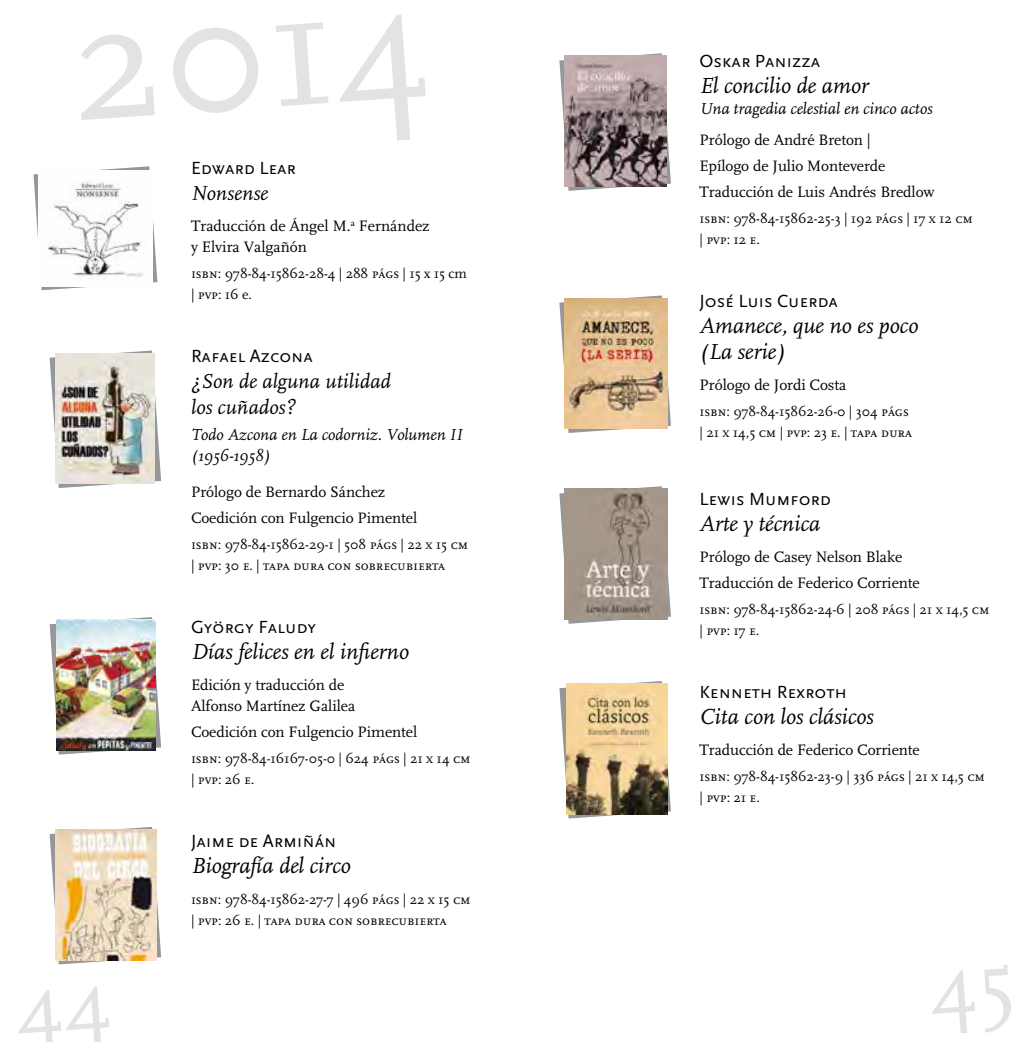
<style>
.page{position:relative;width:1032px;height:1042px;background:#fff}
.page>*{position:absolute;margin:0;border:0;box-sizing:border-box;transform-origin:0 0}
.t1{font:175px "FF Scala";color:#e2e3e4}
.t2{font:italic 22.75px/25.9px "FF Scala";letter-spacing:-.005em;color:#000}
.t3{font:italic 21px/25.9px "FF Scala";color:#000}
.t4{font:18.38px "Scala Sans Caps";letter-spacing:-.005em;color:#000}
.t5{font:italic 16.62px/21px "FF Scala";letter-spacing:-.005em;color:#000}
.t6{font:15.75px/25.9px "FF Scala";letter-spacing:-.005em;color:#000}
.t7{font:14px/21px "FF Scala Caps";letter-spacing:-.005em;color:#000}
.t8{font:14px/21px "FF Scala";letter-spacing:-.005em;color:#000}
.s1{font-family:"FF Scala Caps"}
</style>
<div class="page">
<svg style="left:33px;top:166px;width:124px;height:124px"></svg>
<img style="left:38px;top:170px;width:114px;height:116px">
<svg style="left:50px;top:350px;width:111px;height:138px"></svg>
<img style="left:55px;top:353px;width:100px;height:131px">
<svg style="left:50px;top:617px;width:111px;height:137px"></svg>
<img style="left:56px;top:620px;width:100px;height:130px">
<svg style="left:50px;top:827px;width:111px;height:137px"></svg>
<img style="left:56px;top:829px;width:100px;height:131px">
<svg style="left:559px;top:53px;width:112px;height:138px"></svg>
<img style="left:565px;top:56px;width:101px;height:131px">
<svg style="left:559px;top:295px;width:112px;height:138px"></svg>
<img style="left:565px;top:298px;width:102px;height:131px">
<svg style="left:559px;top:486px;width:112px;height:138px"></svg>
<img style="left:565px;top:489px;width:102px;height:130px">
<svg style="left:559px;top:681px;width:112px;height:137px"></svg>
<img style="left:566px;top:683px;width:101px;height:131px">
<h1 class="t1" style="left:63px;top:-31px;width:363px;rotate:-4deg">2014</h1>
<h3 class="t4" style="left:191px;top:158px;width:107px">Edward Lear</h3>
<h3 class="t3" style="left:191px;top:181px;width:79px">Nonsense</h3>
<p class="t6" style="left:191px;top:216px;width:240px;line-height:21px">Traducción de Ángel M.<sup>a</sup> Fernández y Elvira Valgañón</p>
<p class="t8" style="left:191px;top:263px;width:277px"><span class="s1">isbn</span>: 978-84-15862-28-4 | 288 <span class="s1">págs</span> | 15 x 15 cm | <span class="s1">pvp</span>: 16 e.</p>
<h3 class="t4" style="left:191px;top:346px;width:123px">Rafael Azcona</h3>
<h3 class="t3" style="left:191px;top:369px;width:201px">¿Son de alguna utilidad los cuñados?</h3>
<p class="t5" style="left:191px;top:425px;width:273px">Todo Azcona en La codorniz. Volumen II (1956-1958)</p>
<p class="t6" style="left:191px;top:479px;width:228px">Prólogo de Bernardo Sánchez<br>Coedición con Fulgencio Pimentel</p>
<p class="t7" style="left:191px;top:534px;width:279px">isbn: 978-84-15862-29-1 | 508 págs | 22 x 15 cm | pvp: 30 e. | tapa dura con sobrecubierta</p>
<h3 class="t4" style="left:191px;top:617px;width:127px">György Faludy</h3>
<h2 class="t2" style="left:191px;top:639px;width:219px">Días felices en el infierno</h2>
<p class="t6" style="left:191px;top:674px;width:166px;line-height:21px">Edición y traducción de<br>Alfonso Martínez Galilea</p>
<p class="t6" style="left:191px;top:719px;width:228px">Coedición con Fulgencio Pimentel</p>
<p class="t7" style="left:191px;top:748px;width:281px">isbn: 978-84-16167-05-0 | 624 págs | 21 x 14 cm | pvp: 26 e.</p>
<h3 class="t4" style="left:191px;top:831px;width:147px">Jaime de Armiñán</h3>
<h2 class="t2" style="left:191px;top:853px;width:161px">Biografía del circo</h2>
<p class="t7" style="left:191px;top:889px;width:281px">isbn: 978-84-15862-27-7 | 496 págs | 22 x 15 cm | pvp: 26 e. | tapa dura con sobrecubierta</p>
<h3 class="t4" style="left:699px;top:51px;width:122px">Oskar Panizza</h3>
<h2 class="t2" style="left:699px;top:73px;width:171px">El concilio de amor</h2>
<p class="t5" style="left:699px;top:99px;width:234px">Una tragedia celestial en cinco actos</p>
<p class="t6" style="left:699px;top:127px;width:237px">Prólogo de André Breton |<br>Epílogo de Julio Monteverde<br>Traducción de Luis Andrés Bredlow</p>
<p class="t7" style="left:699px;top:208px;width:275px">isbn: 978-84-15862-25-3 | 192 págs | 17 x 12 cm | pvp: 12 e.</p>
<h3 class="t4" style="left:699px;top:291px;width:140px">José Luis Cuerda</h3>
<h2 class="t2" style="left:699px;top:313px;width:220px">Amanece, que no es poco (La serie)</h2>
<p class="t6" style="left:699px;top:372px;width:148px">Prólogo de Jordi Costa</p>
<p class="t7" style="left:699px;top:401px;width:214px">isbn: 978-84-15862-26-0 | 304 págs | 21 x 14,5 cm | pvp: 23 e. | tapa dura</p>
<h3 class="t4" style="left:699px;top:489px;width:133px">Lewis Mumford</h3>
<h2 class="t2" style="left:699px;top:511px;width:122px">Arte y técnica</h2>
<p class="t6" style="left:699px;top:544px;width:222px">Prólogo de Casey Nelson Blake<br>Traducción de Federico Corriente</p>
<p class="t7" style="left:699px;top:599px;width:291px">isbn: 978-84-15862-24-6 | 208 págs | 21 x 14,5 cm | pvp: 17 e.</p>
<h3 class="t4" style="left:699px;top:682px;width:149px">Kenneth Rexroth</h3>
<h2 class="t2" style="left:699px;top:704px;width:176px">Cita con los clásicos</h2>
<p class="t6" style="left:699px;top:737px;width:222px">Traducción de Federico Corriente</p>
<p class="t7" style="left:699px;top:766px;width:287px">isbn: 978-84-15862-23-9 | 336 págs | 21 x 14,5 cm | pvp: 21 e.</p>
</div>
